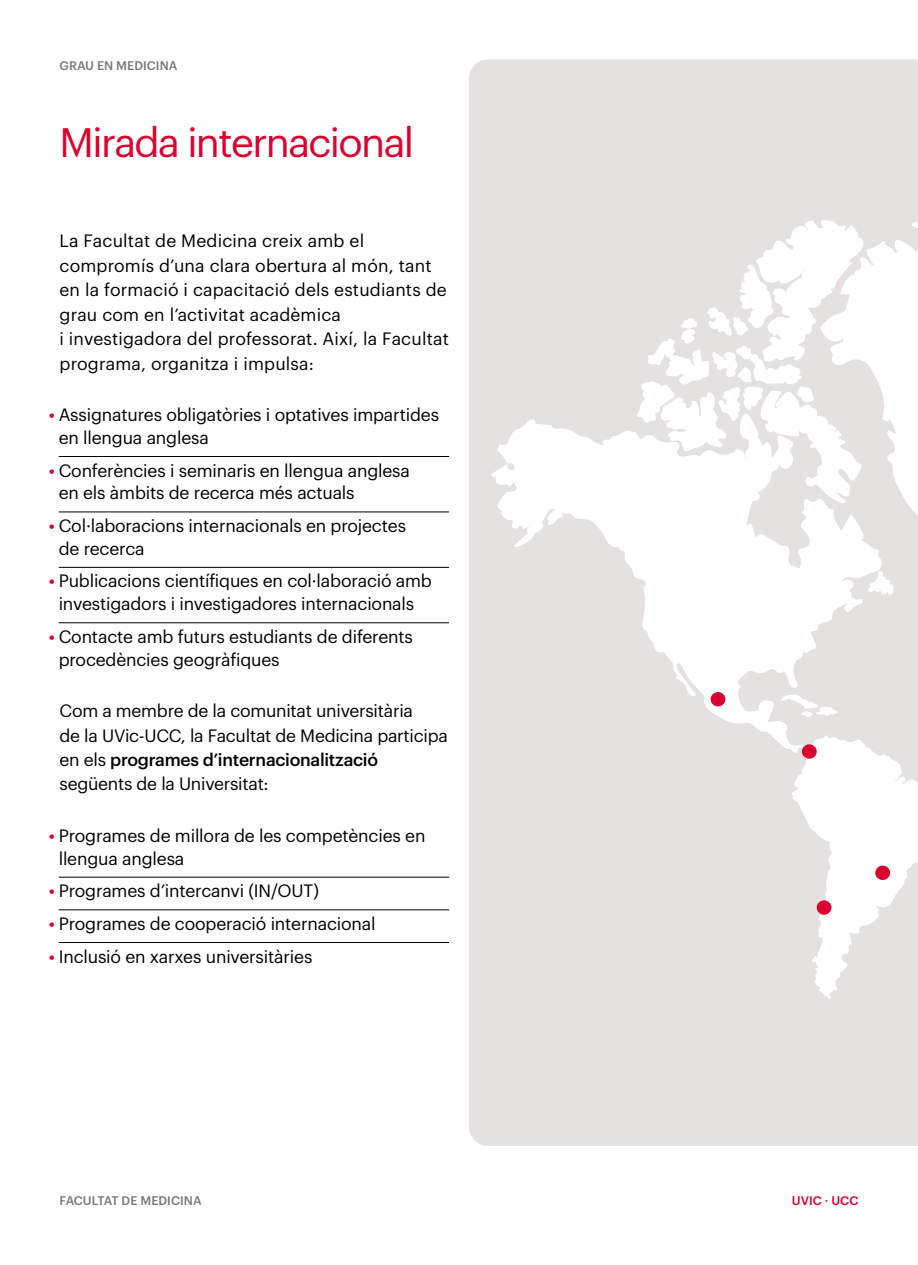
<style>
.page{position:relative;width:918px;height:1265px;background:#fff}
.page>*{position:absolute;margin:0;border:0;box-sizing:border-box;transform-origin:0 0}
.t1{font:40.25px "Graphik";letter-spacing:-.04em;color:#da002f}
.t2{font:17.5px/22.8px "Graphik";letter-spacing:-.01em;color:#000}
.t3{font:17.5px/24.5px "Graphik";letter-spacing:.01em;color:#000}
.t4{font:500 12.25px "Graphik";color:#7b7a74}
.t5{font:500 12.25px "Graphik";color:#da002f}
.s1{font-weight:500;color:#da002f}
.s2{font-weight:500}
</style>
<div class="page">
<div style="left:469px;top:60px;width:449px;height:1086px;background:#e4e1e0"></div>
<hr style="left:59px;top:877px;width:390px;height:1px;background:#000">
<hr style="left:59px;top:910px;width:390px;height:1px;background:#000">
<hr style="left:59px;top:942px;width:390px;height:1px;background:#000">
<svg style="left:491px;top:206px;width:427px;height:793px;fill:#e4e1e0"></svg>
<hr style="left:59px;top:456px;width:390px;height:1px;background:#000">
<hr style="left:59px;top:512px;width:390px;height:1px;background:#000">
<hr style="left:59px;top:567px;width:390px;height:1px;background:#000">
<hr style="left:59px;top:622px;width:390px;height:1px;background:#000">
<div style="left:710px;top:692px;width:15px;height:14px;background:#da002f;border-radius:50%"></div>
<div style="left:802px;top:744px;width:14px;height:15px;background:#da002f;border-radius:50%"></div>
<div style="left:875px;top:866px;width:15px;height:14px;background:#da002f;border-radius:50%"></div>
<div style="left:816px;top:900px;width:15px;height:15px;background:#da002f;border-radius:50%"></div>
<p class="t4" style="left:60px;top:56px;width:119px">GRAU EN MEDICINA</p>
<h1 class="t1" style="left:60px;top:112px;width:356px">Mirada internacional</h1>
<p class="t3" style="left:60px;top:227px;width:391px">La Facultat de Medicina creix amb el compromís d’una clara obertura al món, tant en la formació i capacitació dels estudiants de grau com en l’activitat acadèmica<br>i investigadora del professorat. Així, la Facultat programa, organitza i impulsa:</p>
<p class="t2" style="left:59px;top:402px;width:382px;text-indent:-10px"><span class="s1">•</span> Assignatures obligatòries i optatives impartides en llengua anglesa</p>
<p class="t2" style="left:59px;top:457px;width:353px;text-indent:-10px"><span class="s1">•</span> Conferències i seminaris en llengua anglesa en els àmbits de recerca més actuals</p>
<p class="t2" style="left:59px;top:513px;width:349px;text-indent:-10px"><span class="s1">•</span> Col·laboracions internacionals en projectes de recerca</p>
<p class="t2" style="left:49px;top:568px;width:385px;text-align:center"><span class="s1">•</span> Publicacions científiques en col·laboració amb investigadors i investigadores internacionals</p>
<p class="t2" style="left:59px;top:624px;width:356px;text-indent:-10px"><span class="s1">•</span> Contacte amb futurs estudiants de diferents procedències geogràfiques</p>
<p class="t2" style="left:60px;top:697px;width:390px;line-height:24.5px">Com a membre de la comunitat universitària<br>de la UVic-UCC, la Facultat de Medicina participa en els <span class="s2">programes d’internacionalització </span>següents de la Universitat:</p>
<p class="t2" style="left:59px;top:823px;width:368px;text-indent:-10px"><span class="s1">•</span> Programes de millora de les competències en llengua anglesa</p>
<p class="t2" style="left:49px;top:878px;width:272px"><span class="s1">•</span> Programes d’intercanvi (IN/OUT)</p>
<p class="t2" style="left:49px;top:911px;width:328px"><span class="s1">•</span> Programes de cooperació internacional</p>
<p class="t2" style="left:49px;top:943px;width:265px"><span class="s1">•</span> Inclusió en xarxes universitàries</p>
<p class="t4" style="left:60px;top:1192px;width:144px">FACULTAT DE MEDICINA</p>
<p class="t5" style="left:792px;top:1191px;width:68px">UVIC · UCC</p>
</div>
